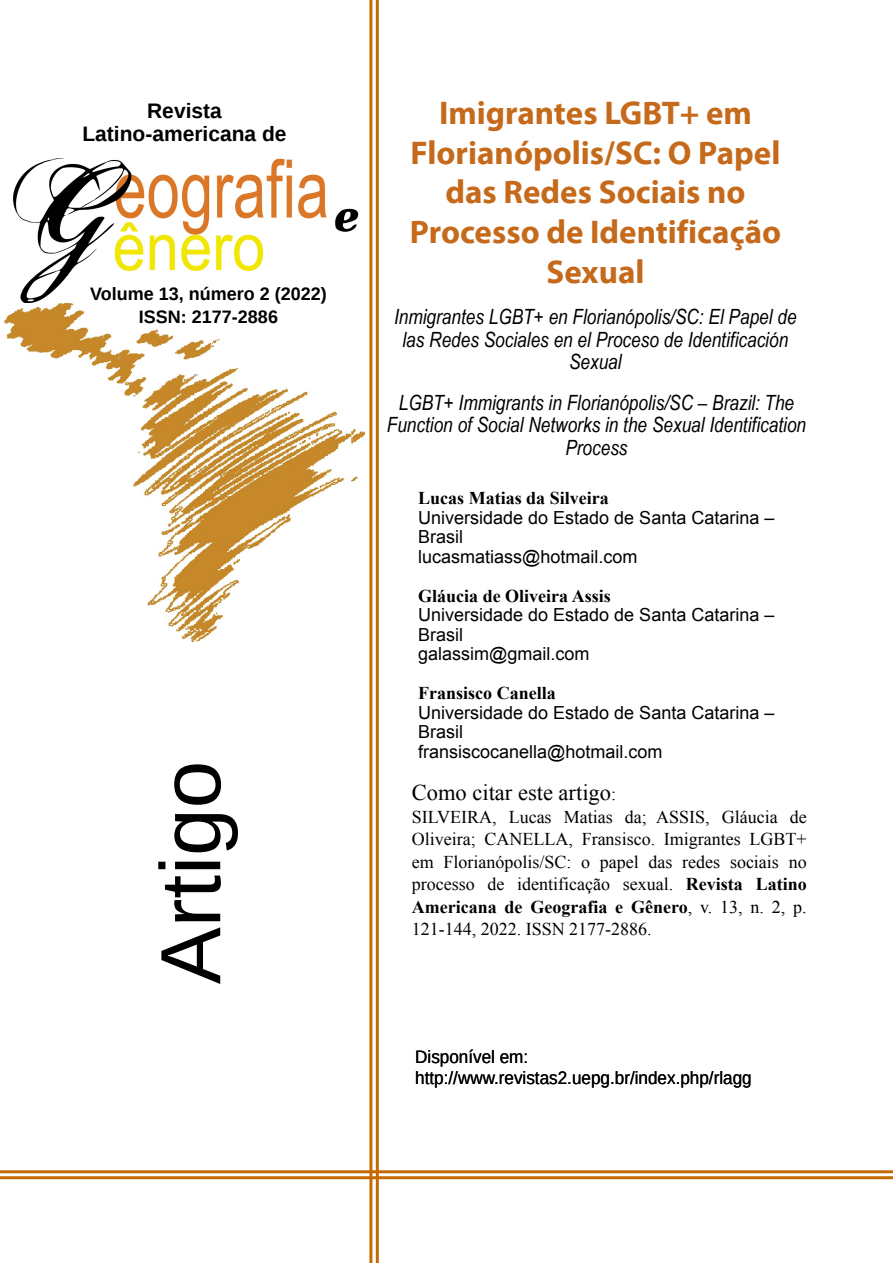
<style>
.page{position:relative;width:893px;height:1263px;background:#fff}
.page>*{position:absolute;margin:0;border:0;box-sizing:border-box;transform-origin:0 0}
.t1{font:85.5px "Liberation Sans";color:#000}
.t2{font:700 33px/39.6px "Myriad Pro";color:rgb(191 89 0/.9);text-align:center}
.t3{font:22.5px "Times New Roman";color:#000}
.t4{font:italic 21px/22.5px "Arial Narrow";color:#000;text-align:center}
.t5{font:700 21px/22.5px "Liberation Sans";color:#000;text-align:center}
.t6{font:18px/22.5px "Times New Roman";color:#000;text-align:justify}
.t7{font:18px/19.5px "Arial";color:#000}
.t8{font:700 18px "Times New Roman";color:#000}
.t9{font:18px/21.6px "Liberation Sans";color:#000;scale:.95 1}
.t10{font:700 18px/22.5px "Liberation Sans";color:#000;text-align:center}
.s1{font-size:18px}
.s2{font-weight:700}
</style>
<div class="page">
<img style="left:13px;top:157px;width:346px;height:147px">
<hr style="left:376px;top:0;width:3px;height:1263px;background:#c56902">
<hr style="left:369px;top:0;width:3px;height:1263px;background:#c56902">
<hr style="left:0;top:1176px;width:893px;height:3px;background:#c56902">
<hr style="left:0;top:1170px;width:893px;height:3px;background:#c56902">
<img style="left:4px;top:304px;width:360px;height:337px">
<p class="t5" style="left:82px;top:100px;width:206px">Revista<br>Latino-americana de</p>
<p class="t10" style="left:90px;top:283px;width:238px">Volume 13, número 2 (2022)<br>ISSN: 2177-2886</p>
<h1 class="t1" style="left:143px;top:984px;width:225px;rotate:-90deg">Artigo</h1>
<h2 class="t2" style="left:410px;top:96px;width:373px">Imigrantes LGBT+ em<br>Florianópolis/SC: O Papel das Redes Sociais no<br>Processo de Identificação<br>Sexual</h2>
<p class="t4" style="left:394px;top:305px;width:404px">Inmigrantes LGBT+ en Florianópolis/SC: El Papel de las Redes Sociales en el Proceso de Identificación<br>Sexual</p>
<p class="t4" style="left:387px;top:391px;width:421px">LGBT+ Immigrants in Florianópolis/SC – Brazil: The<br>Function of Social Networks in the Sexual Identification<br>Process</p>
<p class="t8" style="left:418px;top:488px;width:192px">Lucas Matias da Silveira</p>
<p class="t7" style="left:418px;top:507px;width:358px">Universidade do Estado de Santa Catarina –<br>Brasil<br>lucasmatiass@hotmail.com</p>
<p class="t8" style="left:418px;top:585px;width:194px">Gláucia de Oliveira Assis</p>
<p class="t7" style="left:418px;top:605px;width:358px">Universidade do Estado de Santa Catarina –<br>Brasil<br>galassim@gmail.com</p>
<p class="t8" style="left:418px;top:683px;width:139px">Fransisco Canella</p>
<p class="t7" style="left:418px;top:702px;width:358px">Universidade do Estado de Santa Catarina –<br>Brasil<br>fransiscocanella@hotmail.com</p>
<p class="t3" style="left:412px;top:780px;width:206px">Como citar este artigo<span class="s1">:</span></p>
<p class="t6" style="left:412px;top:806px;width:396px">SILVEIRA, Lucas Matias da; ASSIS, Gláucia de Oliveira; CANELLA, Fransisco. Imigrantes LGBT+ em Florianópolis/SC: o papel das redes sociais no processo de identificação sexual. <span class="s2">Revista Latino Americana de Geografia e Gênero</span>, v. 13, n. 2, p.<br>121-144, 2022. ISSN 2177-2886.</p>
<p class="t9" style="left:415px;top:1046px;width:356px">Disponível em: http://www.revistas2.uepg.br/index.php/rlagg</p>
</div>
